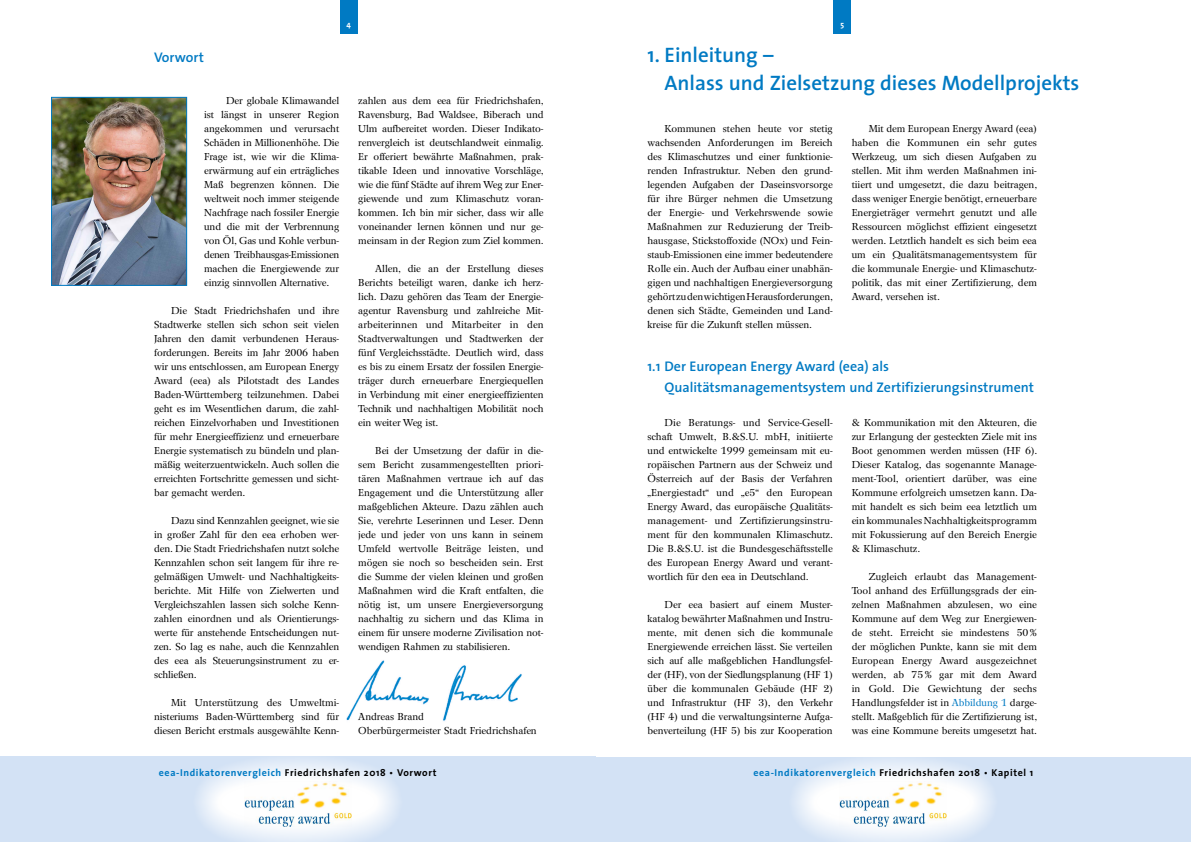
<style>
.page{position:relative;width:1191px;height:842px;background:#fff}
.page>*{position:absolute;margin:0;border:0;box-sizing:border-box;transform-origin:0 0}
.t1{font:600 21px/28px "The Sans";color:#007ac3}
.t2{font:600 14px/21px "The Sans";color:#007ac3}
.t3{font:10px/14px "Wilke";letter-spacing:-.005em;color:#000;text-align:justify}
.t4{font:700 10px "The Sans";letter-spacing:.06em;color:#000}
.t5{font:700 8px "The Sans";color:#fff}
.s1{color:#007ac3}
.s2{font-weight:400}
</style>
<div class="page">
<div style="left:833px;top:0;width:17px;height:34px;background:#007ac3"></div>
<div style="left:595px;top:757px;width:596px;height:85px;background:#d3e2f5"></div>
<svg style="left:795px;top:760px;width:197px;height:82px"></svg>
<div style="left:816px;top:781px;width:154px;height:42px;background:#fff;border-radius:50%"></div>
<img style="left:839px;top:782px;width:107px;height:44px">
<div style="left:0;top:757px;width:595px;height:85px;background:#d3e2f5"></div>
<svg style="left:193px;top:756px;width:210px;height:86px"></svg>
<div style="left:221px;top:781px;width:153px;height:42px;background:#fff;border-radius:50%"></div>
<div style="left:340px;top:0;width:17px;height:34px;background:#007ac3"></div>
<img style="left:244px;top:782px;width:107px;height:44px">
<img style="left:346px;top:660px;width:176px;height:61px">
<img style="left:53px;top:99px;width:132px;height:185px">
<div style="left:51px;top:97px;width:136px;height:189px;border:1px solid #007ac3"></div>
<h2 class="t2" style="left:154px;top:47px;width:51px">Vorwort</h2>
<p class="t5" style="left:346px;top:17px;width:6px">4</p>
<p class="t3" style="left:204px;top:94px;width:137px;text-indent:22px">Der globale Klimawandel ist längst in unserer Region angekommen und verursacht Schäden in Millionenhöhe. Die Frage ist, wie wir die Klima&shy;erwärmung auf ein erträgliches Maß begrenzen können. Die weltweit noch immer steigende Nachfrage nach fossiler Energie und die mit der Verbrennung von Öl, Gas und Kohle verbun&shy;denen Treibhausgas-Emissionen machen die Energiewende zur einzig sinnvollen Alternative.</p>
<p class="t3" style="left:154px;top:304px;width:187px;text-indent:17px">Die Stadt Friedrichshafen und ihre Stadtwerke stellen sich schon seit vielen Jahren den damit verbundenen Heraus&shy;forderungen. Bereits im Jahr 2006 haben wir uns entschlossen, am European Energy Award (eea) als Pilotstadt des Landes Baden-Württemberg teilzunehmen. Dabei geht es im Wesentlichen darum, die zahl&shy;reichen Einzelvorhaben und Investitionen für mehr Energieeffizienz und erneuerbare Energie systematisch zu bündeln und plan&shy;mäßig weiterzuentwickeln. Auch sollen die erreichten Fortschritte gemessen und sicht&shy;bar gemacht werden.</p>
<p class="t3" style="left:154px;top:514px;width:187px;text-indent:17px">Dazu sind Kennzahlen geeignet, wie sie in großer Zahl für den eea erhoben wer&shy;den. Die Stadt Friedrichshafen nutzt solche Kennzahlen schon seit langem für ihre re&shy;gelmäßigen Umwelt- und Nachhaltigkeits&shy;berichte. Mit Hilfe von Zielwerten und Vergleichszahlen lassen sich solche Kenn&shy;zahlen einordnen und als Orientierungs&shy;werte für anstehende Entscheidungen nut&shy;zen. So lag es nahe, auch die Kennzahlen des eea als Steuerungsinstrument zu er&shy;schließen.</p>
<p class="t3" style="left:154px;top:696px;width:187px;text-indent:17px">Mit Unterstützung des Umweltmi&shy;nisteriums Baden-Württemberg sind für diesen Bericht erstmals ausgewählte Kenn-</p>
<p class="t3" style="left:358px;top:94px;width:187px">zahlen aus dem eea für Friedrichshafen, Ravensburg, Bad Waldsee, Biberach und Ulm aufbereitet worden. Dieser Indikato&shy;renvergleich ist deutschlandweit einmalig.<br>Er offeriert bewährte Maßnahmen, prak&shy;tikable Ideen und innovative Vorschläge, wie die fünf Städte auf ihrem Weg zur Ener&shy;giewende und zum Klimaschutz voran&shy;kommen. Ich bin mir sicher, dass wir alle voneinander lernen können und nur ge&shy;meinsam in der Region zum Ziel kommen.</p>
<p class="t3" style="left:358px;top:262px;width:187px;text-indent:17px">Allen, die an der Erstellung dieses Berichts beteiligt waren, danke ich herz&shy;lich. Dazu gehören das Team der Energie&shy;agentur Ravensburg und zahlreiche Mit&shy;arbeiterinnen und Mitarbeiter in den Stadtverwaltungen und Stadtwerken der fünf Vergleichsstädte. Deutlich wird, dass es bis zu einem Ersatz der fossilen Energie&shy;träger durch erneuerbare Energiequellen in Verbindung mit einer energieeffizienten Technik und nachhaltigen Mobilität noch ein weiter Weg ist.</p>
<p class="t3" style="left:358px;top:444px;width:187px;text-indent:17px">Bei der Umsetzung der dafür in die&shy;sem Bericht zusammengestellten priori&shy;tären Maßnahmen vertraue ich auf das Engagement und die Unterstützung aller maßgeblichen Akteure. Dazu zählen auch Sie, verehrte Leserinnen und Leser. Denn jede und jeder von uns kann in seinem Umfeld wertvolle Beiträge leisten, und mögen sie noch so bescheiden sein. Erst die Summe der vielen kleinen und großen Maßnahmen wird die Kraft entfalten, die nötig ist, um unsere Energieversorgung nachhaltig zu sichern und das Klima in einem für unsere moderne Zivilisation not&shy;wendigen Rahmen zu stabilisieren.</p>
<p class="t3" style="left:358px;top:710px;width:180px">Andreas Brand<br>Oberbürgermeister Stadt Friedrichshafen</p>
<p class="t4" style="left:159px;top:764px;width:279px"><span class="s1">eea-Indikatorenvergleich</span> Friedrichshafen 2018 <span class="s2">•</span> Vorwort</p>
<p class="t5" style="left:840px;top:17px;width:5px">5</p>
<h1 class="t1" style="left:664px;top:41px;width:416px;text-indent:-17px">1. Einleitung –<br>Anlass und Zielsetzung dieses Modellprojekts</h1>
<p class="t3" style="left:647px;top:122px;width:187px;text-indent:17px">Kommunen stehen heute vor stetig wachsenden Anforderungen im Bereich des Klimaschutzes und einer funktionie&shy;renden Infrastruktur. Neben den grund&shy;legenden Aufgaben der Daseinsvorsorge für ihre Bürger nehmen die Umsetzung der Energie- und Verkehrswende sowie Maßnahmen zur Reduzierung der Treib&shy;hausgase, Stickstoffoxide (NOx) und Fein&shy;staub-Emissionen eine immer bedeutendere Rolle ein. Auch der Aufbau einer unabhän&shy;gigen und nachhaltigen Energieversorgung gehört zu den wichtigen Herausforderungen, denen sich Städte, Gemeinden und Land&shy;kreise für die Zukunft stellen müssen.</p>
<p class="t3" style="left:851px;top:122px;width:187px;text-indent:17px">Mit dem European Energy Award (eea) haben die Kommunen ein sehr gutes Werkzeug, um sich diesen Aufgaben zu stellen. Mit ihm werden Maßnahmen ini&shy;tiiert und umgesetzt, die dazu beitragen, dass weniger Energie benötigt, erneuerbare Energieträger vermehrt genutzt und alle Ressourcen möglichst effizient eingesetzt werden. Letztlich handelt es sich beim eea um ein Qualitätsmanagementsystem für die kommunale Energie- und Klimaschutz&shy;politik, das mit einer Zertifizierung, dem Award, versehen ist.</p>
<h2 class="t2" style="left:664px;top:355px;width:371px;text-indent:-17px">1.1 Der European Energy Award (eea) als<br>Qualitätsmanagementsystem und Zertifizierungsinstrument</h2>
<p class="t3" style="left:647px;top:416px;width:187px;text-indent:17px">Die Beratungs- und Service-Gesell&shy;schaft Umwelt, B.&amp;S.U. mbH, initiierte und entwickelte 1999 gemeinsam mit eu&shy;ropäischen Partnern aus der Schweiz und Österreich auf der Basis der Verfahren „Energiestadt“ und „e5“ den European Energy Award, das europäische Qualitäts&shy;management- und Zertifizierungsinstru&shy;ment für den kommunalen Klimaschutz.<br>Die B.&amp;S.U. ist die Bundesgeschäftsstelle des European Energy Award und verant&shy;wortlich für den eea in Deutschland.</p>
<p class="t3" style="left:647px;top:598px;width:187px;text-indent:17px">Der eea basiert auf einem Muster&shy;katalog bewährter Maßnahmen und Instru&shy;mente, mit denen sich die kommunale Energiewende erreichen lässt. Sie verteilen sich auf alle maßgeblichen Handlungsfel&shy;der (HF), von der Siedlungsplanung (HF 1) über die kommunalen Gebäude (HF 2) und Infrastruktur (HF 3), den Verkehr (HF 4) und die verwaltungsinterne Aufga&shy;benverteilung (HF 5) bis zur Kooperation</p>
<p class="t3" style="left:851px;top:416px;width:187px">&amp; Kommunikation mit den Akteuren, die zur Erlangung der gesteckten Ziele mit ins Boot genommen werden müssen (HF 6).<br>Dieser Katalog, das sogenannte Manage&shy;ment-Tool, orientiert darüber, was eine Kommune erfolgreich umsetzen kann. Da&shy;mit handelt es sich beim eea letztlich um ein kommunales Nachhaltigkeitsprogramm mit Fokussierung auf den Bereich Energie &amp; Klimaschutz.</p>
<p class="t3" style="left:851px;top:570px;width:187px;text-indent:17px">Zugleich erlaubt das Management-Tool anhand des Erfüllungsgrads der ein&shy;zelnen Maßnahmen abzulesen, wo eine Kommune auf dem Weg zur Energiewen&shy;de steht. Erreicht sie mindestens 50% der möglichen Punkte, kann sie mit dem European Energy Award ausgezeichnet werden, ab 75% gar mit dem Award in Gold. Die Gewichtung der sechs Handlungsfelder ist in <span class="s1">Abbildung 1</span> darge&shy;stellt. Maßgeblich für die Zertifizierung ist, was eine Kommune bereits umgesetzt hat.</p>
<p class="t4" style="left:753px;top:764px;width:281px"><span class="s1">eea-Indikatorenvergleich</span> Friedrichshafen 2018 <span class="s2">•</span> Kapitel 1</p>
</div>
